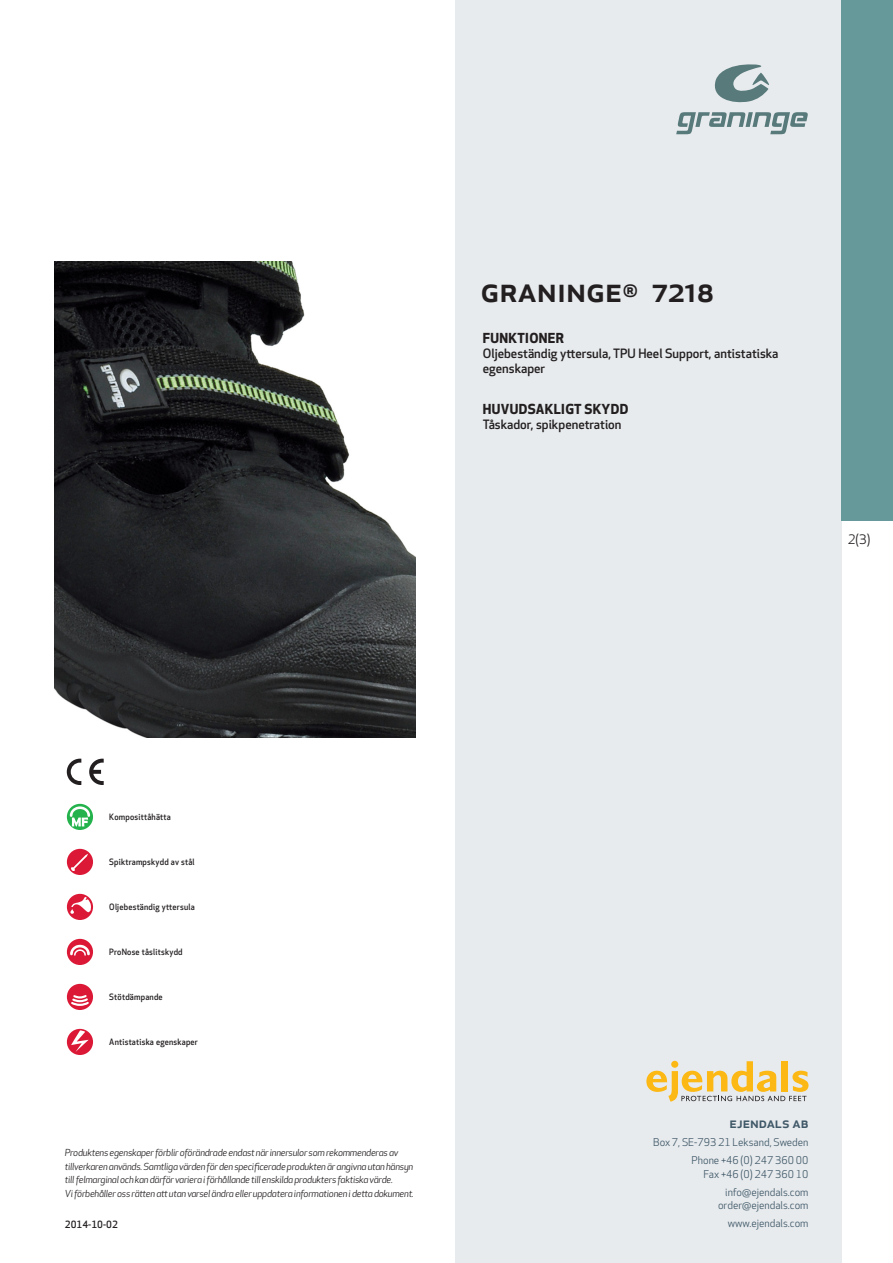
<style>
.page{position:relative;width:893px;height:1263px;background:#fff}
.page>*{position:absolute;margin:0;border:0;box-sizing:border-box;transform-origin:0 0}
.prodname{font:500 34.5px "Apex New";color:#231f20}
.t1{font:500 15px "Apex New";color:#405968}
.Funktion_body{font:700 13.5px "Apex New";letter-spacing:.025em;color:#231f20}
.t2{font:12.75px "Apex New";color:#231f20}
.Funktion_body-2{font:500 12.6px/15px "Apex New";color:#231f20}
.t3{font:10.5px/18px "Apex New";color:#405968;text-align:right}
.Sidfot_datum{font:500 9.75px "Apex New";color:#231f20}
.t4{font:italic 9.45px/13.5px "Apex New";letter-spacing:-.025em;color:#231f20}
.Artikel{font:500 8.55px "Apex New";letter-spacing:.025em;color:#231f20;scale:.95 1}
</style>
<div class="page">
<div style="left:455px;top:0;width:387px;height:1263px;background:#e8ebee"></div>
<svg style="left:646px;top:1061px;width:162px;height:40px"></svg>
<div style="left:842px;top:0;width:51px;height:520px;background:#699"></div>
<svg style="left:676px;top:112px;width:132px;height:22px"></svg>
<svg style="left:714px;top:64px;width:55px;height:39px"></svg>
<svg style="left:67px;top:804px;width:26px;height:26px"></svg>
<svg style="left:70px;top:806px;width:20px;height:20px"></svg>
<div style="left:67px;top:849px;width:26px;height:26px;background:#db1836;border-radius:50%"></div>
<svg style="left:71px;top:854px;width:17px;height:17px"></svg>
<div style="left:67px;top:894px;width:26px;height:26px;background:#db1836;border-radius:50%"></div>
<svg style="left:70px;top:897px;width:21px;height:17px"></svg>
<div style="left:67px;top:939px;width:26px;height:26px;background:#db1836;border-radius:50%"></div>
<svg style="left:70px;top:945px;width:20px;height:11px"></svg>
<div style="left:67px;top:984px;width:26px;height:26px;background:#db1836;border-radius:50%"></div>
<svg style="left:69px;top:995px;width:22px;height:12px"></svg>
<div style="left:67px;top:1029px;width:26px;height:26px;background:#db1836;border-radius:50%"></div>
<svg style="left:71px;top:1030px;width:18px;height:22px"></svg>
<svg style="left:89px;top:759px;width:15px;height:26px"></svg>
<svg style="left:67px;top:759px;width:14px;height:26px"></svg>
<img style="left:54px;top:261px;width:361px;height:477px">
<p class="prodname" style="left:480px;top:266px;width:235px">GRANINGE<sup>®</sup> 7218</p>
<p class="Funktion_body" style="left:483px;top:328px;width:83px">FUNKTIONER</p>
<p class="Funktion_body-2" style="left:483px;top:346px;width:297px">Oljebeständig yttersula, TPU Heel Support, antistatiska egenskaper</p>
<p class="Funktion_body" style="left:483px;top:399px;width:147px">HUVUDSAKLIGT SKYDD</p>
<p class="Funktion_body-2" style="left:483px;top:416px;width:140px">Tåskador, spikpenetration</p>
<p class="t2" style="left:848px;top:531px;width:24px">2(3)</p>
<p class="Artikel" style="left:109px;top:811px;width:66px">Komposittåhätta</p>
<p class="Artikel" style="left:109px;top:856px;width:91px">Spiktrampskydd av stål</p>
<p class="Artikel" style="left:109px;top:901px;width:92px">Oljebeständig yttersula</p>
<p class="Artikel" style="left:109px;top:946px;width:79px">ProNose tåslitskydd</p>
<p class="Artikel" style="left:109px;top:991px;width:58px">Stötdämpande</p>
<p class="Artikel" style="left:109px;top:1036px;width:95px">Antistatiska egenskaper</p>
<p class="t4" style="left:65px;top:1146px;width:350px">Produktens egenskaper förblir oförändrade endast när innersulor som rekommenderas av tillverkaren används. Samtliga värden för den specificerade produkten är angivna utan hänsyn till felmarginal och kan därför variera i förhållande till enskilda produkters faktiska värde.<br>Vi förbehåller oss rätten att utan varsel ändra eller uppdatera informationen i detta dokument.</p>
<p class="Sidfot_datum" style="left:65px;top:1218px;width:54px">2014-10-02</p>
<h2 class="t1" style="left:729px;top:1113px;width:80px">ejendals ab</h2>
<p class="t3" style="left:653px;top:1133px;width:157px">Box 7, SE-793 21 Leksand, Sweden<br>Phone +46 (0) 247 360 00</p>
<p class="t3" style="left:703px;top:1165px;width:107px">Fax +46 (0) 247 360 10 info@ejendals.com</p>
<p class="t3" style="left:718px;top:1196px;width:92px">order@ejendals.com</p>
<p class="t3" style="left:728px;top:1215px;width:82px">www.ejendals.com</p>
</div>
